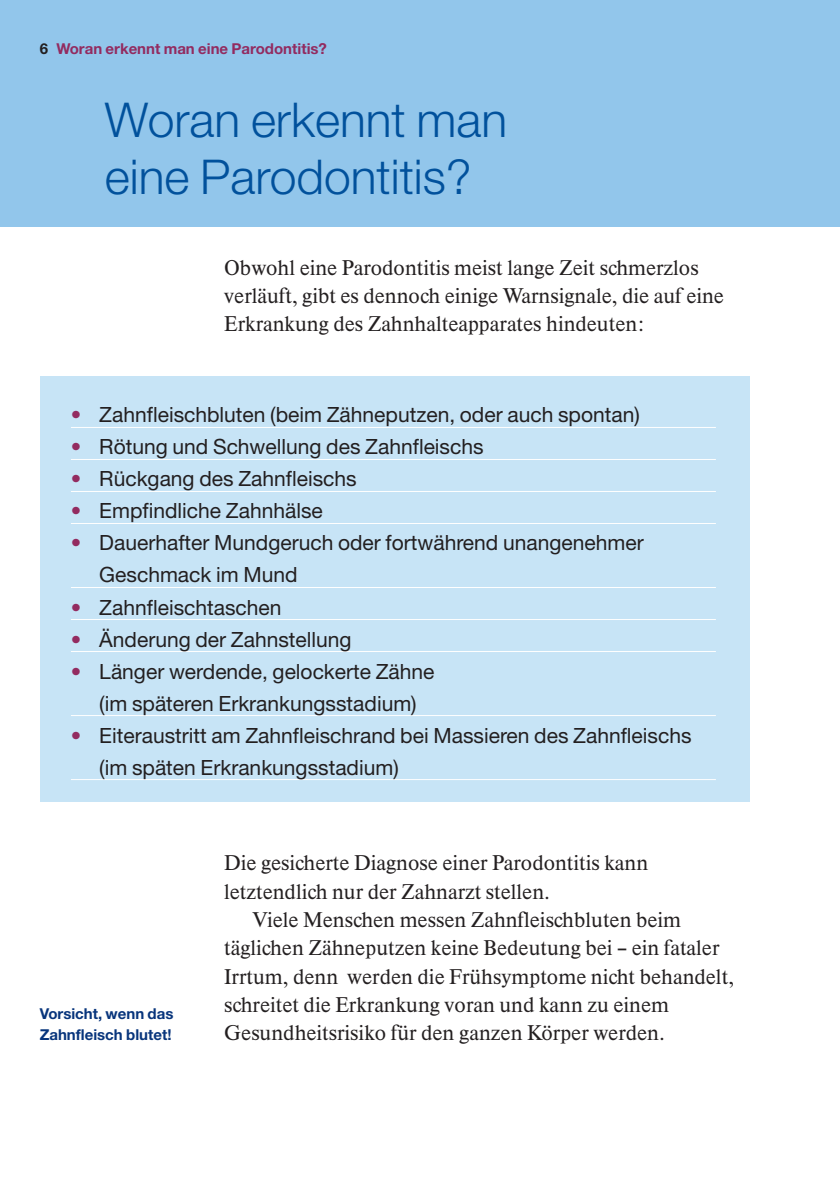
<style>
.page{position:relative;width:840px;height:1191px;background:#fff}
.page>*{position:absolute;margin:0;border:0;box-sizing:border-box;transform-origin:0 0}
.t1{font:300 48px/56.8px "Helvetica Neue";color:#01519c}
.t2{font:500 21px/28.4px "Times BQ";color:#231f20}
.t3{font:21px/32px "Helvetica Neue";color:#231f20}
.t4{font:700 15px/21.2px "Helvetica Neue";color:#08357c}
.t5{font:700 15px "Helvetica Neue";color:#932b60}
.s1{color:#231f20}
.s2{color:#932b60}
</style>
<div class="page">
<div style="left:0;top:0;width:839px;height:227px;background:#92c6eb"></div>
<div style="left:40px;top:376px;width:709px;height:426px;background:#c7e4f6"></div>
<hr style="left:71px;top:427px;width:644px;height:1px;background:#fff">
<hr style="left:71px;top:459px;width:644px;height:1px;background:#fff">
<hr style="left:71px;top:491px;width:644px;height:1px;background:#fff">
<hr style="left:71px;top:523px;width:644px;height:1px;background:#fff">
<hr style="left:71px;top:587px;width:644px;height:1px;background:#fff">
<hr style="left:71px;top:619px;width:644px;height:1px;background:#fff">
<hr style="left:71px;top:651px;width:644px;height:1px;background:#fff">
<hr style="left:71px;top:715px;width:644px;height:1px;background:#fff">
<hr style="left:71px;top:779px;width:644px;height:1px;background:#fff">
<p class="t5" style="left:40px;top:40px;width:288px"><span class="s1">6</span> Woran erkennt man eine Parodontitis?</p>
<h1 class="t1" style="left:105px;top:91px;width:403px">Woran erkennt man eine Parodontitis?</h1>
<p class="t2" style="left:224px;top:253px;width:501px">Obwohl eine Parodontitis meist lange Zeit schmerzlos verläuft, gibt es dennoch einige Warnsignale, die auf eine<br>Erkrankung des Zahnhalteapparates hindeuten:</p>
<p class="t3" style="left:71px;top:399px;width:570px"><span class="s2">•</span> Zahnfleischbluten (beim Zähneputzen, oder auch spontan)</p>
<p class="t3" style="left:71px;top:431px;width:414px"><span class="s2">•</span> Rötung und Schwellung des Zahnfleischs</p>
<p class="t3" style="left:71px;top:463px;width:287px"><span class="s2">•</span> Rückgang des Zahnfleischs</p>
<p class="t3" style="left:71px;top:495px;width:253px"><span class="s2">•</span> Empfindliche Zahnhälse</p>
<p class="t3" style="left:99px;top:527px;width:545px;text-indent:-28px"><span class="s2">•</span> Dauerhafter Mundgeruch oder fortwährend unangenehmer<br>Geschmack im Mund</p>
<p class="t3" style="left:71px;top:591px;width:212px"><span class="s2">•</span> Zahnfleischtaschen</p>
<p class="t3" style="left:71px;top:623px;width:282px"><span class="s2">•</span> Änderung der Zahnstellung</p>
<p class="t3" style="left:71px;top:655px;width:365px;text-align:center"><span class="s2">•</span> Länger werdende, gelockerte Zähne (im späteren Erkrankungsstadium)</p>
<p class="t3" style="left:99px;top:719px;width:593px;text-indent:-28px"><span class="s2">•</span> Eiteraustritt am Zahnfleischrand bei Massieren des Zahnfleischs (im späten Erkrankungsstadium)</p>
<p class="t4" style="left:40px;top:1002px;width:135px">Vorsicht, wenn das<br>Zahnfleisch blutet!</p>
<p class="t2" style="left:224px;top:848px;width:425px">Die gesicherte Diagnose einer Parodontitis kann letztendlich nur der Zahnarzt stellen.</p>
<p class="t2" style="left:224px;top:905px;width:511px;text-indent:28px">Viele Menschen messen Zahnfleischbluten beim täglichen Zähneputzen keine Bedeutung bei – ein fataler Irrtum, denn werden die Frühsymptome nicht behandelt, schreitet die Erkrankung voran und kann zu einem Gesundheitsrisiko für den ganzen Körper werden.</p>
</div>
